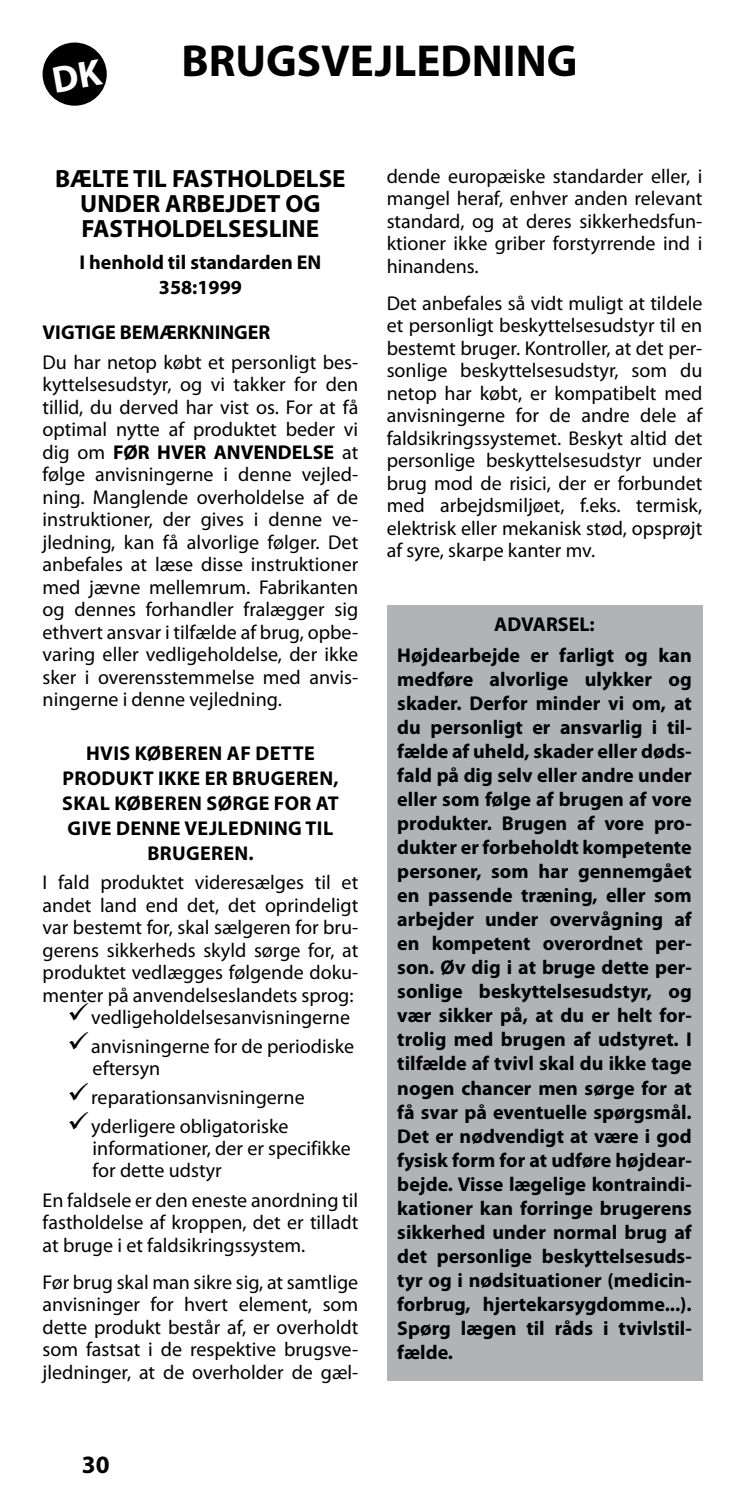
<style>
.page{position:relative;width:745px;height:1489px;background:#fff}
.page>*{position:absolute;margin:0;border:0;box-sizing:border-box;transform-origin:0 0}
.t1{font:700 45px "Myriad Pro";color:#000}
.t2{font:700 25px/25px "Myriad Pro";color:#000;text-align:center}
.t3{font:20px/22.5px "Myriad Pro";color:#000;text-align:justify}
.t4{font:700 20px/24px "Myriad Pro";color:#000;text-align:center}
.t5{font:700 20px/25px "Myriad Pro";letter-spacing:.02em;color:#000;text-align:center}
.s1{font-weight:700}
</style>
<div class="page">
<div style="left:386px;top:605px;width:316px;height:775px;background:#b1b3b4"></div>
<div style="left:43px;top:43px;width:64px;height:63px;background:#000;border-radius:50%"></div>
<h1 class="t1" style="left:181px;top:32px;width:397px">BRUGSVEJLEDNING</h1>
<p class="t2" style="left:55px;top:165px;width:292px">BÆLTE TIL FASTHOLDELSE<br>UNDER ARBEJDET OG<br>FASTHOLDELSESLINE</p>
<p class="t4" style="left:79px;top:249px;width:243px;line-height:25px">I henhold til standarden EN<br>358:1999</p>
<p class="t4" style="left:43px;top:319px;width:229px">VIGTIGE BEMÆRKNINGER</p>
<p class="t3" style="left:43px;top:350px;width:317px">Du har netop købt et personligt bes&shy;kyttelsesudstyr, og vi takker for den tillid, du derved har vist os. For at få optimal nytte af produktet beder vi dig om <span class="s1">FØR HVER ANVENDELSE</span> at følge anvisningerne i denne vejled&shy;ning. Manglende overholdelse af de instruktioner, der gives i denne ve&shy;jledning, kan få alvorlige følger. Det anbefales at læse disse instruktioner med jævne mellemrum. Fabrikanten og dennes forhandler fralægger sig ethvert ansvar i tilfælde af brug, opbe&shy;varing eller vedligeholdelse, der ikke sker i overensstemmelse med anvis&shy;ningerne i denne vejledning.</p>
<p class="t5" style="left:62px;top:739px;width:278px">HVIS KØBEREN AF DETTE<br>PRODUKT IKKE ER BRUGEREN,<br>SKAL KØBEREN SØRGE FOR AT<br>GIVE DENNE VEJLEDNING TIL<br>BRUGEREN.</p>
<p class="t3" style="left:43px;top:871px;width:317px">I fald produktet videresælges til et andet land end det, det oprindeligt var bestemt for, skal sælgeren for bru&shy;gerens sikkerheds skyld sørge for, at produktet vedlægges følgende doku&shy;menter på anvendelseslandets sprog:</p>
<p class="t3" style="left:68px;top:1005px;width:284px">✓vedligeholdelsesanvisningerne</p>
<p class="t3" style="left:93px;top:1034px;width:263px;text-indent:-25px">✓anvisningerne for de periodiske eftersyn</p>
<p class="t3" style="left:68px;top:1085px;width:238px">✓reparationsanvisningerne</p>
<p class="t3" style="left:93px;top:1115px;width:259px;text-align:left;text-indent:-25px">✓yderligere obligatoriske informationer, der er specifikke for dette udstyr</p>
<p class="t3" style="left:43px;top:1188px;width:317px">En faldsele er den eneste anordning til fastholdelse af kroppen, det er tilladt at bruge i et faldsikringssystem.</p>
<p class="t3" style="left:43px;top:1270px;width:317px">Før brug skal man sikre sig, at samtlige anvisninger for hvert element, som dette produkt består af, er overholdt som fastsat i de respektive brugsve&shy;jledninger, at de overholder de gæl-</p>
<p class="t3" style="left:386px;top:164px;width:317px">dende europæiske standarder eller, i mangel heraf, enhver anden relevant standard, og at deres sikkerhedsfun&shy;ktioner ikke griber forstyrrende ind i hinandens.</p>
<p class="t3" style="left:386px;top:291px;width:317px">Det anbefales så vidt muligt at tildele et personligt beskyttelsesudstyr til en bestemt bruger. Kontroller, at det per&shy;sonlige beskyttelsesudstyr, som du netop har købt, er kompatibelt med anvisningerne for de andre dele af faldsikringssystemet. Beskyt altid det personlige beskyttelsesudstyr under brug mod de risici, der er forbundet med arbejdsmiljøet, f.eks. termisk, elektrisk eller mekanisk stød, opsprøjt af syre, skarpe kanter mv.</p>
<p class="t4" style="left:397px;top:608px;width:296px;line-height:31px">ADVARSEL:<br>Højdearbejde er farligt og kan</p>
<p class="t4" style="left:397px;top:667px;width:296px;text-align:justify">medføre alvorlige ulykker og skader. Derfor minder vi om, at du personligt er ansvarlig i til&shy;fælde af uheld, skader eller døds&shy;fald på dig selv eller andre under eller som følge af brugen af vore produkter. Brugen af vore pro&shy;dukter er forbeholdt kompetente personer, som har gennemgået en passende træning, eller som arbejder under overvågning af en kompetent overordnet per&shy;son. Øv dig i at bruge dette per&shy;sonlige beskyttelsesudstyr, og vær sikker på, at du er helt for&shy;trolig med brugen af udstyret. I tilfælde af tvivl skal du ikke tage nogen chancer men sørge for at få svar på eventuelle spørgsmål.<br>Det er nødvendigt at være i god fysisk form for at udføre højdear&shy;bejde. Visse lægelige kontraindi&shy;kationer kan forringe brugerens sikkerhed under normal brug af det personlige beskyttelsesuds&shy;tyr og i nødsituationer (medicin&shy;forbrug, hjertekarsygdomme...).<br>Spørg lægen til råds i tvivlstil&shy;fælde.</p>
<p class="t2" style="left:82px;top:1450px;width:29px">30</p>
</div>
